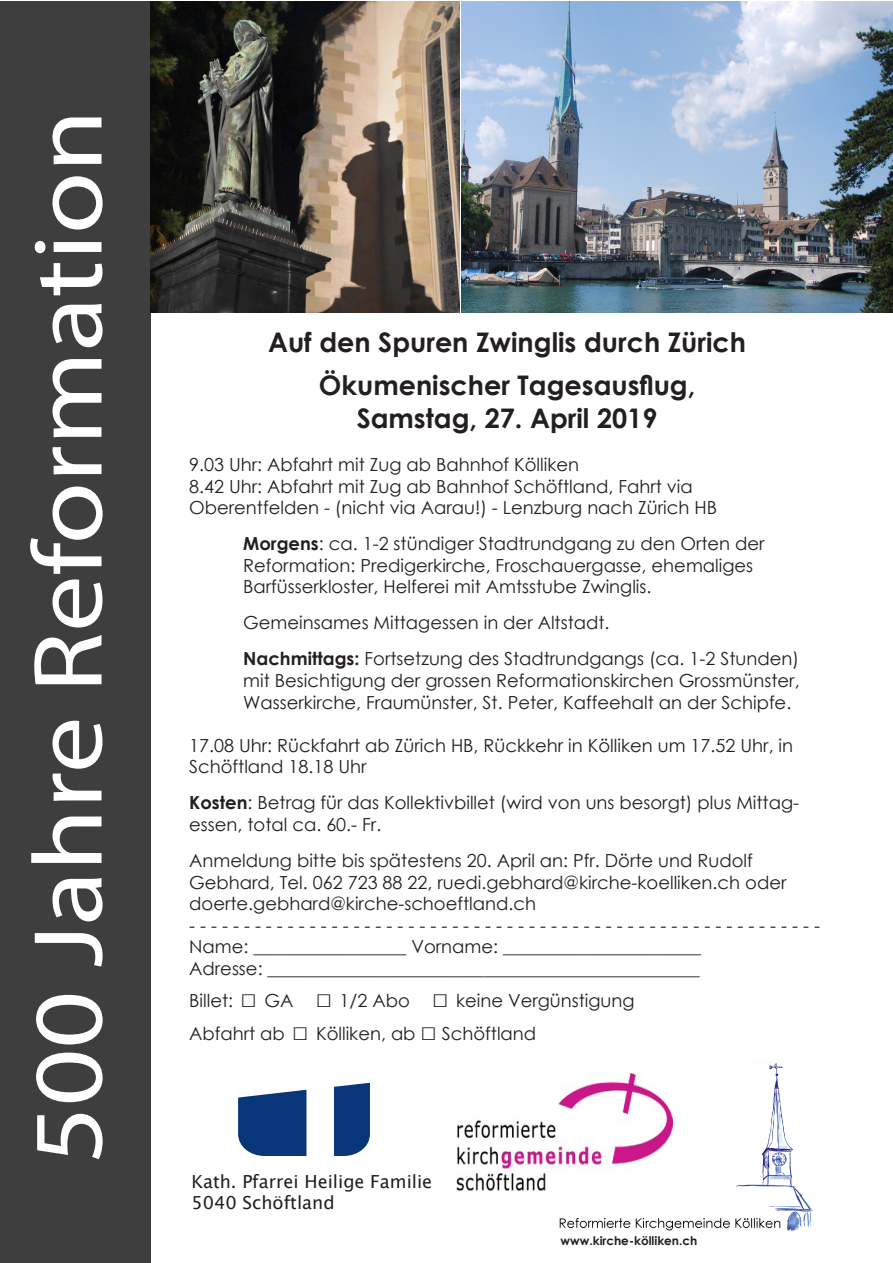
<style>
.page{position:relative;width:893px;height:1263px;background:#fff}
.page>*{position:absolute;margin:0;border:0;box-sizing:border-box;transform-origin:0 0}
.t1{font:99px "Myriad Pro";color:#fff;scale:1.14 1}
.t2{font:700 27px "Century Gothic";color:#231f20}
.t3{font:18px/21.6px "Century Gothic";color:#231f20}
.t4{font:18px "Lucida Sans Unicode";color:#231f20}
.t5{font:700 12px "Century Gothic";color:#231f20}
.s1{font-weight:700}
.s2{font-size:27px}
</style>
<div class="page">
<div style="left:0;top:1px;width:151px;height:1262px;background:#3e3e3f"></div>
<img style="left:151px;top:1px;width:308px;height:312px">
<img style="left:461px;top:1px;width:432px;height:312px">
<img style="left:559px;top:1063px;width:254px;height:168px">
<img style="left:456px;top:1073px;width:217px;height:122px">
<svg style="left:238px;top:1090px;width:68px;height:66px;background:#1d4685"></svg>
<svg style="left:334px;top:1083px;width:36px;height:73px;background:#1b4383"></svg>
<p class="t1" style="left:7px;top:1164px;width:926px;rotate:-90deg">500 Jahre Reformation</p>
<p class="t2" style="left:268px;top:322px;width:479px">Auf den Spuren Zwinglis durch Zürich</p>
<p class="t2" style="left:319px;top:365px;width:378px">Ökumenischer Tagesausflug,</p>
<p class="t2" style="left:357px;top:397px;width:302px">Samstag, 27. April 2019</p>
<p class="t3" style="left:189px;top:453px;width:391px">9.03 Uhr: Abfahrt mit Zug ab Bahnhof Kölliken</p>
<p class="t3" style="left:189px;top:475px;width:529px">8.42 Uhr: Abfahrt mit Zug ab Bahnhof Schöftland, Fahrt via<br>Oberentfelden - (nicht via Aarau!) - Lenzburg nach Zürich HB</p>
<p class="t3" style="left:243px;top:533px;width:523px"><span class="s1">Morgens</span>: ca. 1-2 stündiger Stadtrundgang zu den Orten der<br>Reformation: Predigerkirche, Froschauergasse, ehemaliges<br>Barfüsserkloster, Helferei mit Amtsstube Zwinglis.</p>
<p class="t3" style="left:243px;top:612px;width:368px">Gemeinsames Mittagessen in der Altstadt.</p>
<p class="t3" style="left:243px;top:648px;width:558px;text-align:justify"><span class="s1">Nachmittags:</span> Fortsetzung des Stadtrundgangs (ca. 1-2 Stunden) mit Besichtigung der grossen Reformationskirchen Grossmünster, Wasserkirche, Fraumünster, St. Peter, Kaffeehalt an der Schipfe.</p>
<p class="t3" style="left:189px;top:734px;width:605px">17.08 Uhr: Rückfahrt ab Zürich HB, Rückkehr in Kölliken um 17.52 Uhr, in<br>Schöftland 18.18 Uhr</p>
<p class="t3" style="left:189px;top:792px;width:611px"><span class="s1">Kosten</span>: Betrag für das Kollektivbillet (wird von uns besorgt) plus Mittag&shy;essen, total ca. 60.- Fr.</p>
<p class="t3" style="left:189px;top:849px;width:599px">Anmeldung bitte bis spätestens 20. April an: Pfr. Dörte und Rudolf<br>Gebhard, Tel. 062 723 88 22, ruedi.gebhard@kirche-koelliken.ch oder doerte.gebhard@kirche-schoeftland.ch</p>
<p class="t3" style="left:189px;top:914px;width:632px">- - - - - - - - - - - - - - - - - - - - - - - - - - - - - - - - - - - - - - - - - - - - - - - - - - - - - - - - - -</p>
<p class="t3" style="left:189px;top:936px;width:513px">Name: _________________ Vorname: ______________________</p>
<p class="t3" style="left:189px;top:957px;width:512px">Adresse: ________________________________________________</p>
<p class="t3" style="left:189px;top:990px;width:447px">Billet: <span class="s2">□</span> GA <span class="s2">□</span> 1/2 Abo <span class="s2">□</span> keine Vergünstigung</p>
<p class="t3" style="left:189px;top:1022px;width:348px">Abfahrt ab <span class="s2">□</span> Kölliken, ab <span class="s2">□</span> Schöftland</p>
<p class="t4" style="left:191px;top:1167px;width:242px">Kath. Pfarrei Heilige Familie</p>
<p class="t4" style="left:191px;top:1189px;width:145px">5040 Schöftland</p>
<p class="t5" style="left:561px;top:1231px;width:138px">www.kirche-kölliken.ch</p>
</div>
